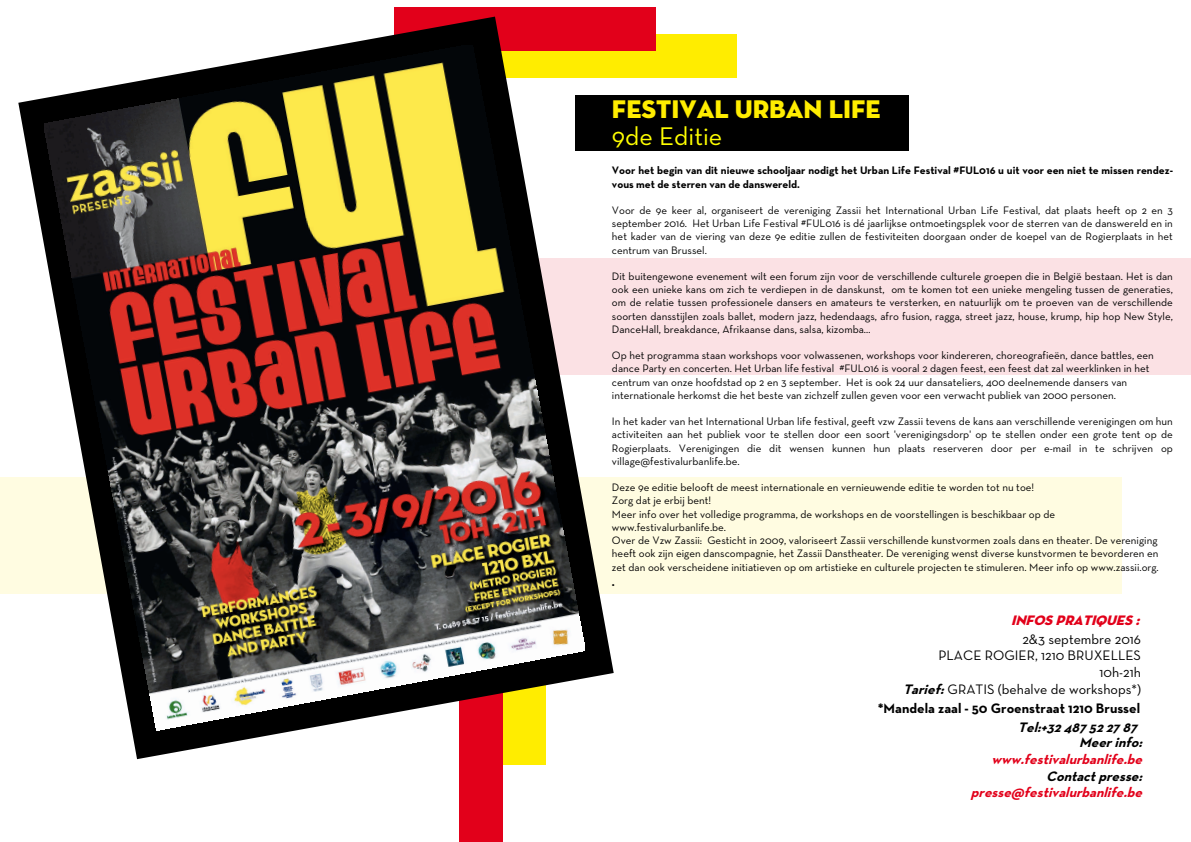
<style>
.page{position:relative;width:1191px;height:842px;background:#fff}
.page>*{position:absolute;margin:0;border:0;box-sizing:border-box;transform-origin:0 0}
.t1{font:26px "Neutra Disp Titling";color:#ffed00}
.t2{font:26px "Neutra Text";color:#ff0}
.t3{font:14px/16.7px "Neutra Text";color:#000;text-align:right}
.t4{font:italic 700 14px "Neutra Text";color:#e2001a}
.t5{font:italic 700 14px/15.8px "Neutra Text";color:#000}
.t6{font:700 14px "Neutra Text";color:#000}
.t7{font:italic 14px "Neutra Disp Titling";color:#e2001a}
.t8{font:700 12px "Neutra Text";color:#000}
.t9{font:11px/13.2px "Neutra Text";color:#000;text-align:justify}
.t10{font:700 11px/13.2px "Neutra Text";color:#000}
.s1{font-weight:700;font-style:italic}
</style>
<div class="page">
<div style="left:0;top:477px;width:1122px;height:117px;background:#fffce1"></div>
<div style="left:475px;top:34px;width:261px;height:44px;background:#ffed00"></div>
<div style="left:575px;top:95px;width:333px;height:55px;background:#000"></div>
<div style="left:459px;top:580px;width:43px;height:261px;background:#e2001a"></div>
<div style="left:192px;top:258px;width:999px;height:117px;background:#fbe1e4"></div>
<div style="left:395px;top:7px;width:261px;height:44px;background:#e2001a"></div>
<svg style="left:18px;top:7px;width:613px;height:769px"></svg>
<img style="left:44px;top:45px;width:541px;height:685px">
<h1 class="t1" style="left:612px;top:93px;width:270px">FESTIVAL URBAN LIFE</h1>
<h1 class="t2" style="left:612px;top:120px;width:112px">9de Editie</h1>
<p class="t10" style="left:612px;top:164px;width:562px">Voor het begin van dit nieuwe schooljaar nodigt het Urban Life Festival #FUL016 u uit voor een niet te missen rendez&shy;vous met de sterren van de danswereld.</p>
<p class="t9" style="left:612px;top:203px;width:562px">Voor de 9e keer al, organiseert de vereniging Zassii het International Urban Life Festival, dat plaats heeft op 2 en 3 september 2016. Het Urban Life Festival #FUL016 is dé jaarlijkse ontmoetingsplek voor de sterren van de danswereld en in het kader van de viering van deze 9e editie zullen de festiviteiten doorgaan onder de koepel van de Rogierplaats in het centrum van Brussel.</p>
<p class="t9" style="left:612px;top:269px;width:562px">Dit buitengewone evenement wilt een forum zijn voor de verschillende culturele groepen die in België bestaan. Het is dan ook een unieke kans om zich te verdiepen in de danskunst, om te komen tot een unieke mengeling tussen de generaties, om de relatie tussen professionele dansers en amateurs te versterken, en natuurlijk om te proeven van de verschillende soorten dansstijlen zoals ballet, modern jazz, hedendaags, afro fusion, ragga, street jazz, house, krump, hip hop New Style, DanceHall, breakdance, Afrikaanse dans, salsa, kizomba…</p>
<p class="t9" style="left:612px;top:349px;width:543px;text-align:left">Op het programma staan workshops voor volwassenen, workshops voor kindereren, choreografieën, dance battles, een dance Party en concerten. Het Urban life festival #FUL016 is vooral 2 dagen feest, een feest dat zal weerklinken in het centrum van onze hoofdstad op 2 en 3 september. Het is ook 24 uur dansateliers, 400 deelnemende dansers van internationale herkomst die het beste van zichzelf zullen geven voor een verwacht publiek van 2000 personen.</p>
<p class="t9" style="left:612px;top:415px;width:562px">In het kader van het International Urban life festival, geeft vzw Zassii tevens de kans aan verschillende verenigingen om hun activiteiten aan het publiek voor te stellen door een soort 'verenigingsdorp' op te stellen onder een grote tent op de Rogierplaats. Verenigingen die dit wensen kunnen hun plaats reserveren door per e-mail in te schrijven op village@festivalurbanlife.be.</p>
<p class="t9" style="left:612px;top:481px;width:548px;text-align:left">Deze 9e editie belooft de meest internationale en vernieuwende editie te worden tot nu toe!<br>Zorg dat je erbij bent!<br>Meer info over het volledige programma, de workshops en de voorstellingen is beschikbaar op de www.festivalurbanlife.be.<br>Over de Vzw Zassii: Gesticht in 2009, valoriseert Zassii verschillende kunstvormen zoals dans en theater. De vereniging heeft ook zijn eigen danscompagnie, het Zassii Danstheater. De vereniging wenst diverse kunstvormen te bevorderen en zet dan ook verscheidene initiatieven op om artistieke en culturele projecten te stimuleren. Meer info op www.zassii.org.</p>
<p class="t8" style="left:612px;top:574px;width:4px">.</p>
<p class="t7" style="left:1011px;top:612px;width:134px">INFOSPRATIQUES:</p>
<p class="t3" style="left:903px;top:631px;width:240px">2&amp;3 septembre 2016<br>PLACE ROGIER, 1210 BRUXELLES<br>10h-21h<br><span class="s1">Tarief:</span>GRATIS (behalve de workshops*)</p>
<p class="t6" style="left:877px;top:699px;width:264px">*Mandela zaal - 50 Groenstraat 1210 Brussel</p>
<p class="t5" style="left:1079px;top:719px;width:69px;text-indent:-61px">Tel:+32487522787<br>Meer info:</p>
<p class="t4" style="left:991px;top:750px;width:157px">www.festivalurbanlife.be</p>
<p class="t5" style="left:1046px;top:768px;width:102px">Contactpresse:</p>
<p class="t4" style="left:970px;top:784px;width:177px">presse@festivalurbanlife.be</p>
</div>
